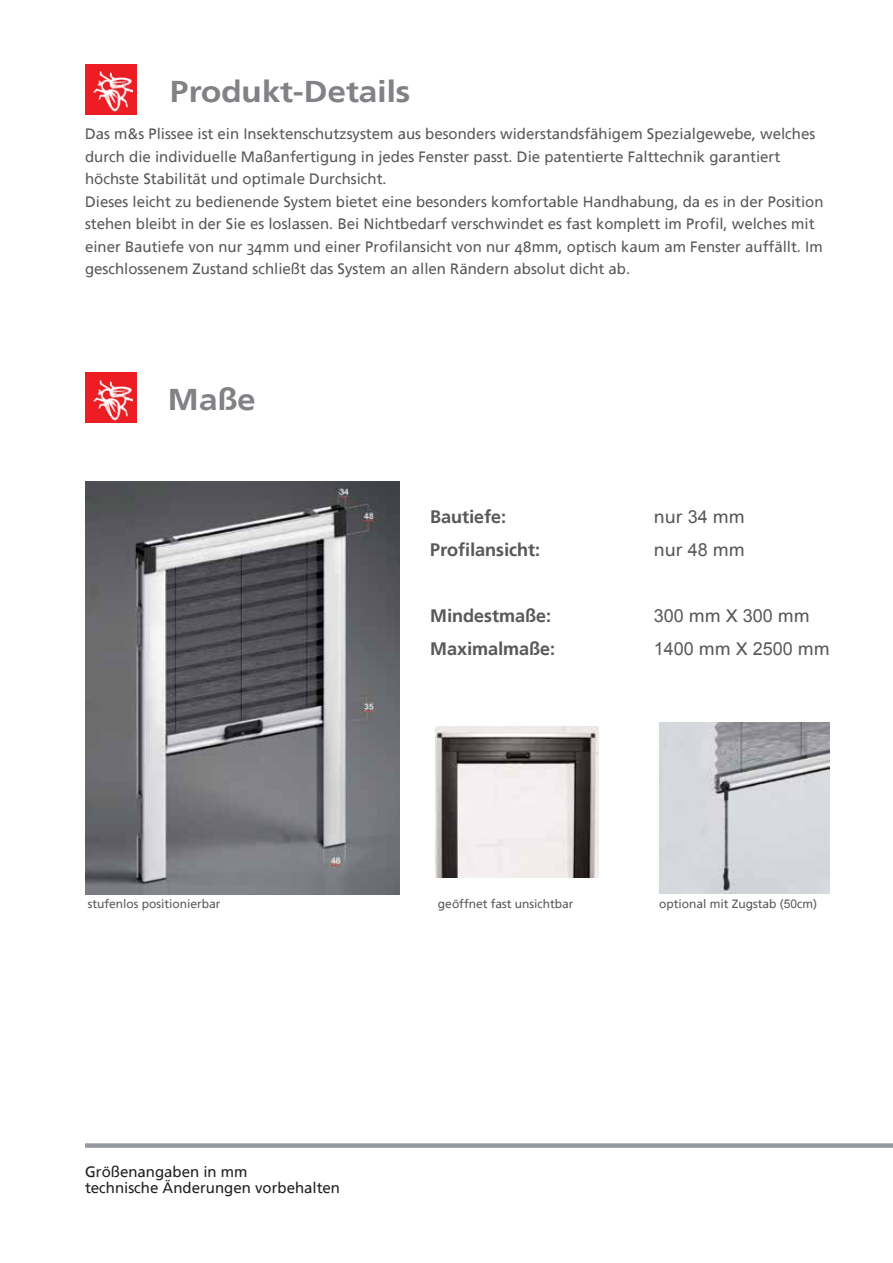
<style>
.page{position:relative;width:893px;height:1263px;background:#fff}
.page>*{position:absolute;margin:0;border:0;box-sizing:border-box;transform-origin:0 0}
.t1{font:700 30px "Frutiger Linotype";color:#808285;scale:1.1 1}
.t2{font:700 18px "Frutiger Linotype";color:#58595b}
.t3{font:18px "Arial";color:#58595b}
.t4{font:18px "Frutiger Linotype";color:#58595b}
.t5{font:15px/22.5px "Frutiger Linotype";color:#58595b}
.t6{font:15px/16.5px "Frutiger Linotype";color:#231f20}
.t7{font:12px "Frutiger Linotype";color:#58595b}
.s1{font-family:"Arial"}
.s2{font-family:"Frutiger Linotype"}
</style>
<div class="page">
<div style="left:85px;top:1143px;width:808px;height:5px;background:#95999f"></div>
<div style="left:85px;top:64px;width:51px;height:51px;background:#ed1d24"></div>
<img style="left:93px;top:71px;width:39px;height:41px">
<img style="left:435px;top:727px;width:163px;height:151px">
<img style="left:659px;top:723px;width:170px;height:170px">
<div style="left:85px;top:373px;width:51px;height:50px;background:#ed1d24"></div>
<img style="left:89px;top:372px;width:43px;height:49px">
<img style="left:85px;top:481px;width:315px;height:414px">
<h1 class="t1" style="left:170px;top:73px;width:220px">Produkt-Details</h1>
<p class="t5" style="left:85px;top:122px;width:740px">Das m&amp;s Plissee ist ein Insektenschutzsystem aus besonders widerstandsfähigem Spezialgewebe, welches durch die individuelle Maßanfertigung in jedes Fenster passt. Die patentierte Falttechnik garantiert höchste Stabilität und optimale Durchsicht.<br>Dieses leicht zu bedienende System bietet eine besonders komfortable Handhabung, da es in der Position stehen bleibt in der Sie es loslassen. Bei Nichtbedarf verschwindet es fast komplett im Profil, welches mit einer Bautiefe von nur 34mm und einer Profilansicht von nur 48mm, optisch kaum am Fenster auffällt. Im geschlossenem Zustand schließt das System an allen Rändern absolut dicht ab.</p>
<h1 class="t1" style="left:168px;top:381px;width:82px">Maße</h1>
<p class="t7" style="left:88px;top:897px;width:134px">stufenlos positionierbar</p>
<p class="t2" style="left:430px;top:506px;width:78px">Bautiefe:</p>
<p class="t4" style="left:654px;top:506px;width:93px">nur <span class="s1">34</span> mm</p>
<p class="t2" style="left:430px;top:539px;width:112px">Profilansicht:</p>
<p class="t4" style="left:654px;top:539px;width:93px">nur <span class="s1">48</span> mm</p>
<p class="t2" style="left:430px;top:605px;width:123px">Mindestmaße:</p>
<p class="t3" style="left:654px;top:604px;width:158px">300 <span class="s2">mm X</span> 300 <span class="s2">mm</span></p>
<p class="t2" style="left:430px;top:638px;width:127px">Maximalmaße:</p>
<p class="t3" style="left:654px;top:637px;width:178px">1400 <span class="s2">mm X</span> 2500 <span class="s2">mm</span></p>
<p class="t7" style="left:438px;top:897px;width:137px">geöffnet fast unsichtbar</p>
<p class="t7" style="left:659px;top:897px;width:160px">optional mit Zugstab (<span class="s1">50</span>cm)</p>
<p class="t6" style="left:85px;top:1163px;width:257px">Größenangaben in mm<br>technische Änderungen vorbehalten</p>
</div>
